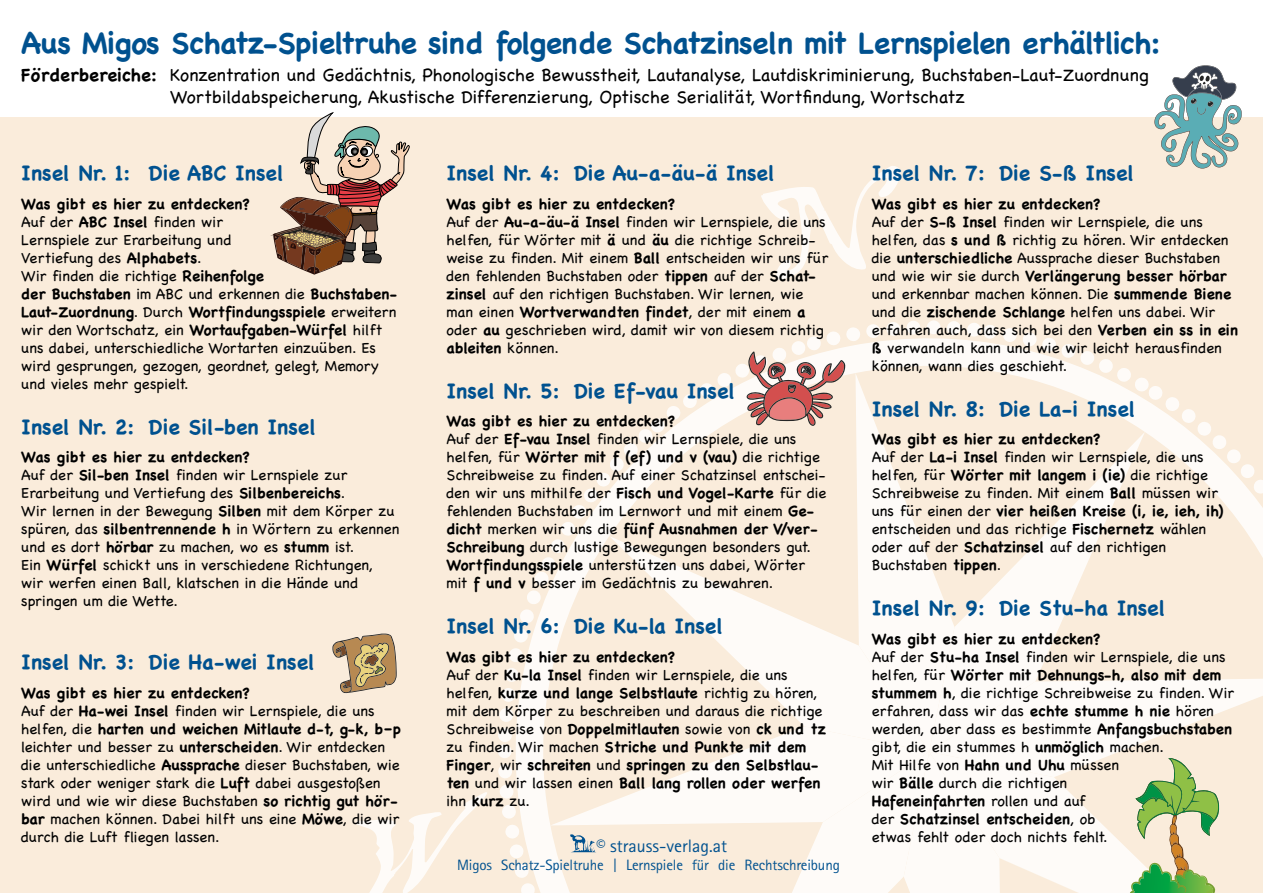
<style>
.page{position:relative;width:1263px;height:893px;background:#fff}
.page>*{position:absolute;margin:0;border:0;box-sizing:border-box;transform-origin:0 0}
.t1{font:30px "Chalkboard m Bold";letter-spacing:-.02em;color:#00518f}
.t2{font:21px "Chalkboard m Bold";color:#00518f}
.t3{font:18px/21.6px "Chalkboard";color:#000}
.t4{font:18px "Rotis Sans Serif";color:#00518f}
.t5{font:15px/18px "Chalkboard";color:#000}
.t6{font:15px/18px "Chalkboard m Bold";color:#000}
.t7{font:15px "Rotis Sans Serif";letter-spacing:-.01em;color:#00518f}
.s1{font-family:"Chalkboard m Bold"}
.s2{font-family:"Chalkboard"}
</style>
<div class="page">
<div style="left:0;top:117px;width:1263px;height:776px;background:#faecdb"></div>
<svg style="left:761px;top:166px;width:140px;height:114px"></svg>
<svg style="left:356px;top:792px;width:131px;height:101px"></svg>
<svg style="left:332px;top:634px;width:65px;height:59px"></svg>
<svg style="left:1154px;top:65px;width:88px;height:103px"></svg>
<svg style="left:273px;top:113px;width:137px;height:162px"></svg>
<svg style="left:498px;top:320px;width:765px;height:573px"></svg>
<h1 class="t1" style="left:21px;top:25px;width:1141px">Aus Migos Schatz-Spieltruhe sind folgende Schatzinseln mit Lernspielen erhältlich:</h1>
<p class="t3" style="left:170px;top:64px;width:980px;text-indent:-149px"><span class="s1">Förderbereiche:</span> Konzentration und Gedächtnis, Phonologische Bewusstheit, Lautanalyse, Lautdiskriminierung, Buchstaben-Laut-Zuordnung<br>Wortbildabspeicherung, Akustische Differenzierung, Optische Serialität, Wortfindung, Wortschatz</p>
<h2 class="t2" style="left:21px;top:161px;width:264px">Insel Nr. 1: Die ABC Insel</h2>
<p class="t6" style="left:21px;top:194px;width:230px">Was gibt es hier zu entdecken?</p>
<p class="t5" style="left:21px;top:212px;width:244px">Auf der <span class="s1">ABC Insel</span> finden wir<br>Lernspiele zur Erarbeitung und<br>Vertiefung des <span class="s1">Alphabets</span>.<br>Wir finden die richtige <span class="s1">Reihenfolge</span></p>
<p class="t6" style="left:21px;top:284px;width:377px">der Buchstaben <span class="s2">im ABC und erkennen die</span> Buchstaben-<br>Laut-Zuordnung<span class="s2">. Durch</span> Wortfindungsspiele <span class="s2">erweitern</span></p>
<p class="t5" style="left:21px;top:320px;width:363px">wir den Wortschatz, ein <span class="s1">Wortaufgaben-Würfel</span> hilft uns dabei, unterschiedliche Wortarten einzuüben. Es wird gesprungen, gezogen, geordnet, gelegt, Memory und vieles mehr gespielt.</p>
<h2 class="t2" style="left:21px;top:414px;width:296px">Insel Nr. 2: Die Sil-ben Insel</h2>
<p class="t6" style="left:21px;top:448px;width:230px">Was gibt es hier zu entdecken?</p>
<p class="t5" style="left:21px;top:466px;width:380px">Auf der <span class="s1">Sil-ben Insel</span> finden wir Lernspiele zur Erarbeitung und Vertiefung des <span class="s1">Silbenbereichs</span>.<br>Wir lernen in der Bewegung <span class="s1">Silben</span> mit dem Körper zu spüren, das <span class="s1">silbentrennende h</span> in Wörtern zu erkennen und es dort <span class="s1">hörbar</span> zu machen, wo es <span class="s1">stumm</span> ist.<br>Ein <span class="s1">Würfel</span> schickt uns in verschiedene Richtungen,<br>wir werfen einen Ball, klatschen in die Hände und springen um die Wette.</p>
<h2 class="t2" style="left:21px;top:650px;width:295px">Insel Nr. 3: Die Ha-wei Insel</h2>
<p class="t6" style="left:21px;top:683px;width:230px">Was gibt es hier zu entdecken?</p>
<p class="t5" style="left:21px;top:701px;width:355px">Auf der <span class="s1">Ha-wei Insel</span> finden wir Lernspiele, die uns</p>
<p class="t6" style="left:21px;top:719px;width:381px"><span class="s2">helfen, die</span> harten und weichen Mitlaute d-t, g-k, b–p</p>
<p class="t5" style="left:21px;top:737px;width:380px">leichter und besser zu <span class="s1">unterscheiden</span>. Wir entdecken die unterschiedliche <span class="s1">Aussprache</span> dieser Buchstaben, wie stark oder weniger stark die <span class="s1">Luft</span> dabei ausgestoßen wird und wie wir diese Buchstaben <span class="s1">so richtig gut hör&shy;bar</span> machen können. Dabei hilft uns eine <span class="s1">Möwe</span>, die wir durch die Luft fliegen lassen.</p>
<h2 class="t2" style="left:446px;top:161px;width:330px">Insel Nr. 4: Die Au-a-äu-ä Insel</h2>
<p class="t6" style="left:446px;top:194px;width:230px">Was gibt es hier zu entdecken?</p>
<p class="t5" style="left:446px;top:212px;width:383px">Auf der <span class="s1">Au-a-äu-ä Insel</span> finden wir Lernspiele, die uns helfen, für Wörter mit <span class="s1">ä</span> und <span class="s1">äu</span> die richtige Schreib&shy;weise zu finden. Mit einem <span class="s1">Ball</span> entscheiden wir uns für den fehlenden Buchstaben oder <span class="s1">tippen</span> auf der <span class="s1">Schat&shy;zinsel</span> auf den richtigen Buchstaben. Wir lernen, wie</p>
<p class="t6" style="left:446px;top:302px;width:360px"><span class="s2">man einen</span> Wortverwandten findet<span class="s2">, der mit einem</span> a</p>
<p class="t5" style="left:446px;top:320px;width:379px">oder <span class="s1">au</span> geschrieben wird, damit wir von diesem richtig</p>
<p class="t6" style="left:446px;top:338px;width:114px">ableiten <span class="s2">können.</span></p>
<h2 class="t2" style="left:446px;top:378px;width:290px">Insel Nr. 5: Die Ef-vau Insel</h2>
<p class="t6" style="left:446px;top:412px;width:230px">Was gibt es hier zu entdecken?</p>
<p class="t5" style="left:446px;top:430px;width:351px">Auf der <span class="s1">Ef-vau Insel</span> finden wir Lernspiele, die uns</p>
<p class="t6" style="left:446px;top:448px;width:375px"><span class="s2">helfen, für</span> Wörter mit f (ef) und v (vau) <span class="s2">die richtige</span></p>
<p class="t5" style="left:446px;top:466px;width:381px;text-align:justify">Schreibweise zu finden. Auf einer Schatzinsel entschei&shy;den wir uns mithilfe der <span class="s1">Fisch und Vogel-Karte</span> für die fehlenden Buchstaben im Lernwort und mit einem <span class="s1">Ge-</span></p>
<p class="t6" style="left:446px;top:520px;width:373px">dicht <span class="s2">merken wir uns die</span> fünf Ausnahmen der V/ver-</p>
<p class="t5" style="left:446px;top:538px;width:366px"><span class="s1">Schreibung</span> durch lustige Bewegungen besonders gut.<br><span class="s1">Wortfindungsspiele</span> unterstützen uns dabei, Wörter mit <span class="s1">f und v</span> besser im Gedächtnis zu bewahren.</p>
<h2 class="t2" style="left:446px;top:614px;width:278px">Insel Nr. 6: Die Ku-la Insel</h2>
<p class="t6" style="left:446px;top:647px;width:230px">Was gibt es hier zu entdecken?</p>
<p class="t5" style="left:446px;top:665px;width:343px">Auf der <span class="s1">Ku-la Insel</span> finden wir Lernspiele, die uns</p>
<p class="t6" style="left:446px;top:683px;width:372px"><span class="s2">helfen,</span> kurze und lange Selbstlaute <span class="s2">richtig zu hören,</span></p>
<p class="t5" style="left:446px;top:701px;width:381px">mit dem Körper zu beschreiben und daraus die richtige<br>Schreibweise von <span class="s1">Doppelmitlauten</span> sowie von <span class="s1">ck und tz</span></p>
<p class="t6" style="left:446px;top:737px;width:375px"><span class="s2">zu finden. Wir machen</span> Striche und Punkte mit dem<br>Finger<span class="s2">, wir</span> schreiten <span class="s2">und</span> springen zu den Selbstlau&shy;ten <span class="s2">und wir lassen einen</span> Ball lang rollen oder werfen</p>
<p class="t5" style="left:446px;top:791px;width:85px">ihn <span class="s1">kurz</span> zu.</p>
<p class="t4" style="left:596px;top:835px;width:132px">© strauss-verlag.at</p>
<p class="t7" style="left:457px;top:856px;width:384px">Migos Schatz-Spieltruhe | Lernspiele für die Rechtschreibung</p>
<h2 class="t2" style="left:872px;top:161px;width:264px">Insel Nr. 7: Die S-ß Insel</h2>
<p class="t6" style="left:872px;top:194px;width:230px">Was gibt es hier zu entdecken?</p>
<p class="t5" style="left:872px;top:212px;width:358px">Auf der <span class="s1">S-ß Insel</span> finden wir Lernspiele, die uns helfen, das <span class="s1">s und ß</span> richtig zu hören. Wir entdecken die <span class="s1">unterschiedliche</span> Aussprache dieser Buchstaben</p>
<p class="t6" style="left:872px;top:266px;width:356px"><span class="s2">und wie wir sie durch</span> Verlängerung besser hörbar</p>
<p class="t5" style="left:872px;top:284px;width:368px">und erkennbar machen können. Die <span class="s1">summende Biene </span>und die <span class="s1">zischende Schlange</span> helfen uns dabei. Wir erfahren auch, dass sich bei den <span class="s1">Verben ein ss in ein ß</span> verwandeln kann und wie wir leicht herausfinden können, wann dies geschieht.</p>
<h2 class="t2" style="left:872px;top:396px;width:265px">Insel Nr. 8: Die La-i Insel</h2>
<p class="t6" style="left:872px;top:430px;width:230px">Was gibt es hier zu entdecken?</p>
<p class="t5" style="left:872px;top:448px;width:348px">Auf der <span class="s1">La-i Insel</span> finden wir Lernspiele, die uns helfen, für <span class="s1">Wörter mit langem i (ie)</span> die richtige<br>Schreibweise zu finden. Mit einem <span class="s1">Ball</span> müssen wir</p>
<p class="t6" style="left:872px;top:502px;width:353px"><span class="s2">uns für einen der</span> vier heißen Kreise (i, ie, ieh, ih)</p>
<p class="t5" style="left:872px;top:520px;width:336px">entscheiden und das richtige <span class="s1">Fischernetz</span> wählen oder auf der <span class="s1">Schatzinsel</span> auf den richtigen<br>Buchstaben <span class="s1">tippen</span>.</p>
<h2 class="t2" style="left:872px;top:596px;width:295px">Insel Nr. 9: Die Stu-ha Insel</h2>
<p class="t6" style="left:872px;top:629px;width:230px">Was gibt es hier zu entdecken?</p>
<p class="t5" style="left:872px;top:647px;width:355px">Auf der <span class="s1">Stu-ha Insel</span> finden wir Lernspiele, die uns</p>
<p class="t6" style="left:872px;top:665px;width:351px"><span class="s2">helfen, für</span> Wörter mit Dehnungs-h, also mit dem</p>
<p class="t5" style="left:872px;top:683px;width:364px"><span class="s1">stummem h</span>, die richtige Schreibweise zu finden. Wir erfahren, dass wir das <span class="s1">echte stumme h nie</span> hören werden, aber dass es bestimmte <span class="s1">Anfangsbuchstaben </span>gibt, die ein stummes h <span class="s1">unmöglich</span> machen.<br>Mit Hilfe von <span class="s1">Hahn und Uhu</span> müssen<br>wir <span class="s1">Bälle</span> durch die richtigen</p>
<p class="t6" style="left:872px;top:791px;width:225px">Hafeneinfahrten <span class="s2">rollen und auf der</span> Schatzinsel entscheiden<span class="s2">, ob</span></p>
<p class="t5" style="left:872px;top:827px;width:237px">etwas fehlt oder doch nichts fehlt.</p>
</div>
